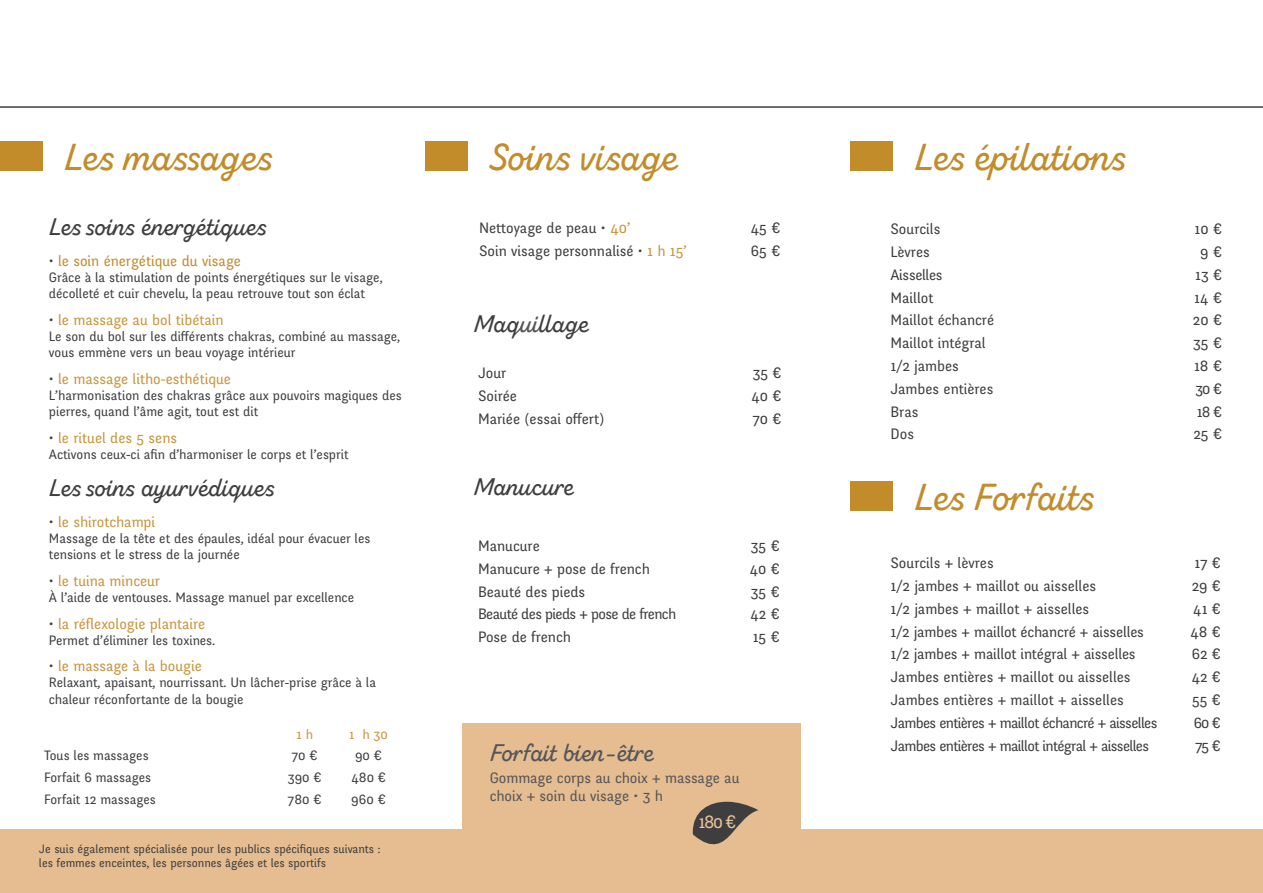
<style>
.page{position:relative;width:1263px;height:893px;background:#fff}
.page>*{position:absolute;margin:0;border:0;box-sizing:border-box;transform-origin:0 0}
.t1{font:37.5px "Zing Script Rust SB Demo Base";color:#c28c2b}
.t2{font:24px "Zing Script Rust SB Demo Base";color:#3e3e3f}
.t3{font:24px "Zing Script Rust SB Demo Base";color:#545557}
.t4{font:18px "Fengardo Neue";color:#e8c39a}
.t5{font:15px "Fengardo Neue";color:#3e3e3f}
.t6{font:15px "Fengardo Neue";color:#c8953c}
.t7{font:15px "Fengardo Neue";letter-spacing:-.04em;color:#3e3e3f}
.t8{font:15px/18px "Fengardo Neue";color:#545557}
.t9{font:15px "Fengardo Neue";color:#c28c2b}
.t10{font:15px "Fengardo Neue";letter-spacing:-.02em;color:#3e3e3f}
.t11{font:13.5px/16.2px "Fengardo Neue";color:#3e3e3f}
.t12{font:13.5px "Fengardo Neue";color:#c8953c}
.t13{font:12px/14.4px "Fengardo Neue";color:#3e3e3f}
.s1{color:#3e3e3f}
.s2{color:#c8953c}
.s3{color:#545557}
</style>
<div class="page">
<div style="left:0;top:829px;width:1263px;height:64px;background:#e5bd90"></div>
<hr style="left:0;top:106px;width:1263px;height:2px;background:#3e3e3f">
<div style="left:462px;top:723px;width:338px;height:130px;background:#e5bd90"></div>
<svg style="left:693px;top:801px;width:65px;height:44px"></svg>
<div style="left:0;top:141px;width:43px;height:30px;background:#c28c2b"></div>
<div style="left:425px;top:141px;width:43px;height:30px;background:#c28c2b"></div>
<div style="left:850px;top:141px;width:43px;height:30px;background:#c28c2b"></div>
<div style="left:850px;top:481px;width:43px;height:29px;background:#c28c2b"></div>
<h1 class="t1" style="left:64px;top:134px;width:206px">Les massages</h1>
<h1 class="t1" style="left:489px;top:134px;width:190px">Soins visage</h1>
<h1 class="t1" style="left:914px;top:134px;width:209px">Les épilations</h1>
<h2 class="t2" style="left:49px;top:212px;width:217px">Les soins énergétiques</h2>
<p class="t9" style="left:49px;top:252px;width:194px"><span class="s1">•</span> le soin énergétique du visage</p>
<p class="t11" style="left:49px;top:270px;width:335px">Grâce à la stimulation de points énergétiques sur le visage, décolleté et cuir chevelu, la peau retrouve tout son éclat</p>
<p class="t6" style="left:49px;top:311px;width:176px"><span class="s1">•</span> le massage au bol tibétain</p>
<p class="t11" style="left:49px;top:329px;width:353px">Le son du bol sur les différents chakras, combiné au massage, vous emmène vers un beau voyage intérieur</p>
<p class="t6" style="left:49px;top:370px;width:184px"><span class="s1">•</span> le massage litho-esthétique</p>
<p class="t11" style="left:49px;top:387px;width:354px">L’harmonisation des chakras grâce aux pouvoirs magiques des pierres, quand l’âme agit, tout est dit</p>
<p class="t6" style="left:49px;top:429px;width:130px"><span class="s1">•</span> le rituel des 5 sens</p>
<p class="t11" style="left:49px;top:446px;width:301px">Activons ceux-ci afin d’harmoniser le corps et l’esprit</p>
<h2 class="t2" style="left:49px;top:473px;width:224px">Les soins ayurvédiques</h2>
<p class="t6" style="left:49px;top:513px;width:108px"><span class="s1">•</span> le shirotchampi</p>
<p class="t11" style="left:49px;top:531px;width:323px">Massage de la tête et des épaules, idéal pour évacuer les tensions et le stress de la journée</p>
<p class="t6" style="left:49px;top:572px;width:113px"><span class="s1">•</span> le tuina minceur</p>
<p class="t11" style="left:49px;top:590px;width:307px">À l’aide de ventouses. Massage manuel par excellence</p>
<p class="t6" style="left:49px;top:615px;width:158px"><span class="s1">•</span> la réflexologie plantaire</p>
<p class="t11" style="left:49px;top:632px;width:168px">Permet d’éliminer les toxines.</p>
<p class="t6" style="left:49px;top:658px;width:154px"><span class="s1">•</span> le massage à la bougie</p>
<p class="t11" style="left:49px;top:675px;width:329px">Relaxant, apaisant, nourrissant. Un lâcher-prise grâce à la chaleur réconfortante de la bougie</p>
<p class="t12" style="left:296px;top:726px;width:18px">1 h</p>
<p class="t12" style="left:349px;top:726px;width:40px">1 h 30</p>
<p class="t11" style="left:44px;top:748px;width:106px">Tous les massages</p>
<p class="t11" style="left:292px;top:748px;width:27px">70 €</p>
<p class="t11" style="left:355px;top:748px;width:28px">90 €</p>
<p class="t11" style="left:44px;top:770px;width:108px">Forfait 6 massages</p>
<p class="t11" style="left:288px;top:770px;width:35px">390 €</p>
<p class="t11" style="left:351px;top:770px;width:36px">480 €</p>
<p class="t11" style="left:44px;top:791px;width:113px">Forfait 12 massages</p>
<p class="t11" style="left:288px;top:791px;width:35px">780 €</p>
<p class="t11" style="left:351px;top:791px;width:36px">960 €</p>
<p class="t13" style="left:39px;top:842px;width:343px">Je suis également spécialisée pour les publics spécifiques suivants : les femmes enceintes, les personnes âgées et les sportifs</p>
<p class="t5" style="left:479px;top:219px;width:153px">Nettoyage de peau • <span class="s2">40’</span></p>
<p class="t5" style="left:750px;top:219px;width:31px">45 €</p>
<p class="t5" style="left:479px;top:242px;width:209px">Soin visage personnalisé • <span class="s2">1 h 15’</span></p>
<p class="t5" style="left:751px;top:242px;width:31px">65 €</p>
<h2 class="t2" style="left:473px;top:309px;width:117px">Maq<span class="s3">ui</span>llage</h2>
<p class="t5" style="left:478px;top:364px;width:30px">Jour</p>
<p class="t5" style="left:753px;top:364px;width:30px">35 €</p>
<p class="t5" style="left:478px;top:387px;width:40px">Soirée</p>
<p class="t5" style="left:751px;top:387px;width:32px">40 €</p>
<p class="t5" style="left:478px;top:410px;width:128px">Mariée (essai offert)</p>
<p class="t5" style="left:753px;top:410px;width:30px">70 €</p>
<h2 class="t2" style="left:473px;top:472px;width:102px">Manucure</h2>
<p class="t5" style="left:478px;top:537px;width:63px">Manucure</p>
<p class="t5" style="left:751px;top:537px;width:30px">35 €</p>
<p class="t5" style="left:478px;top:560px;width:173px">Manucure + pose de french</p>
<p class="t5" style="left:749px;top:560px;width:32px">40 €</p>
<p class="t5" style="left:478px;top:583px;width:109px">Beauté des pieds</p>
<p class="t5" style="left:751px;top:583px;width:30px">35 €</p>
<p class="t7" style="left:478px;top:606px;width:200px">Beauté des pieds + pose de french</p>
<p class="t5" style="left:750px;top:606px;width:31px">42 €</p>
<p class="t5" style="left:478px;top:628px;width:94px">Pose de french</p>
<p class="t5" style="left:753px;top:628px;width:28px">15 €</p>
<h2 class="t3" style="left:490px;top:737px;width:165px">Forfait bien-être</h2>
<p class="t8" style="left:490px;top:769px;width:251px">Gommage corps au choix + massage au choix + soin du visage • 3 h</p>
<h3 class="t4" style="left:698px;top:812px;width:39px">180 €</h3>
<p class="t5" style="left:890px;top:221px;width:51px">Sourcils</p>
<p class="t5" style="left:1194px;top:221px;width:29px">10 €</p>
<p class="t5" style="left:890px;top:243px;width:41px">Lèvres</p>
<p class="t5" style="left:1200px;top:243px;width:23px">9 €</p>
<p class="t10" style="left:890px;top:266px;width:54px">Aisselles</p>
<p class="t5" style="left:1195px;top:266px;width:28px">13 €</p>
<p class="t5" style="left:890px;top:289px;width:44px">Maillot</p>
<p class="t5" style="left:1194px;top:289px;width:29px">14 €</p>
<p class="t5" style="left:890px;top:312px;width:105px">Maillot échancré</p>
<p class="t5" style="left:1193px;top:312px;width:31px">20 €</p>
<p class="t5" style="left:890px;top:335px;width:97px">Maillot intégral</p>
<p class="t5" style="left:1193px;top:335px;width:30px">35 €</p>
<p class="t5" style="left:890px;top:357px;width:70px">1/2 jambes</p>
<p class="t5" style="left:1194px;top:357px;width:29px">18 €</p>
<p class="t5" style="left:890px;top:380px;width:104px">Jambes entières</p>
<p class="t5" style="left:1195px;top:380px;width:28px">30 €</p>
<p class="t5" style="left:890px;top:403px;width:29px">Bras</p>
<p class="t5" style="left:1197px;top:403px;width:27px">18 €</p>
<p class="t5" style="left:890px;top:426px;width:25px">Dos</p>
<p class="t5" style="left:1193px;top:426px;width:30px">25 €</p>
<h1 class="t1" style="left:914px;top:473px;width:177px">Les Forfaits</h1>
<p class="t5" style="left:890px;top:554px;width:105px">Sourcils + lèvres</p>
<p class="t5" style="left:1194px;top:554px;width:28px">17 €</p>
<p class="t5" style="left:890px;top:577px;width:207px">1/2 jambes + maillot ou aisselles</p>
<p class="t5" style="left:1192px;top:577px;width:31px">29 €</p>
<p class="t5" style="left:890px;top:600px;width:200px">1/2 jambes + maillot + aisselles</p>
<p class="t5" style="left:1193px;top:600px;width:29px">41 €</p>
<p class="t5" style="left:890px;top:623px;width:255px">1/2 jambes + maillot échancré + aisselles</p>
<p class="t5" style="left:1190px;top:623px;width:32px">48 €</p>
<p class="t5" style="left:890px;top:646px;width:247px">1/2 jambes + maillot intégral + aisselles</p>
<p class="t5" style="left:1192px;top:646px;width:31px">62 €</p>
<p class="t5" style="left:890px;top:668px;width:242px">Jambes entières + maillot ou aisselles</p>
<p class="t5" style="left:1191px;top:668px;width:31px">42 €</p>
<p class="t5" style="left:890px;top:691px;width:235px">Jambes entières + maillot + aisselles</p>
<p class="t5" style="left:1192px;top:691px;width:30px">55 €</p>
<p class="t7" style="left:890px;top:714px;width:268px">Jambes entières + maillot échancré + aisselles</p>
<p class="t5" style="left:1194px;top:714px;width:29px">60 €</p>
<p class="t7" style="left:890px;top:737px;width:260px">Jambes entières + maillot intégral + aisselles</p>
<p class="t5" style="left:1195px;top:737px;width:27px">75 €</p>
</div>
